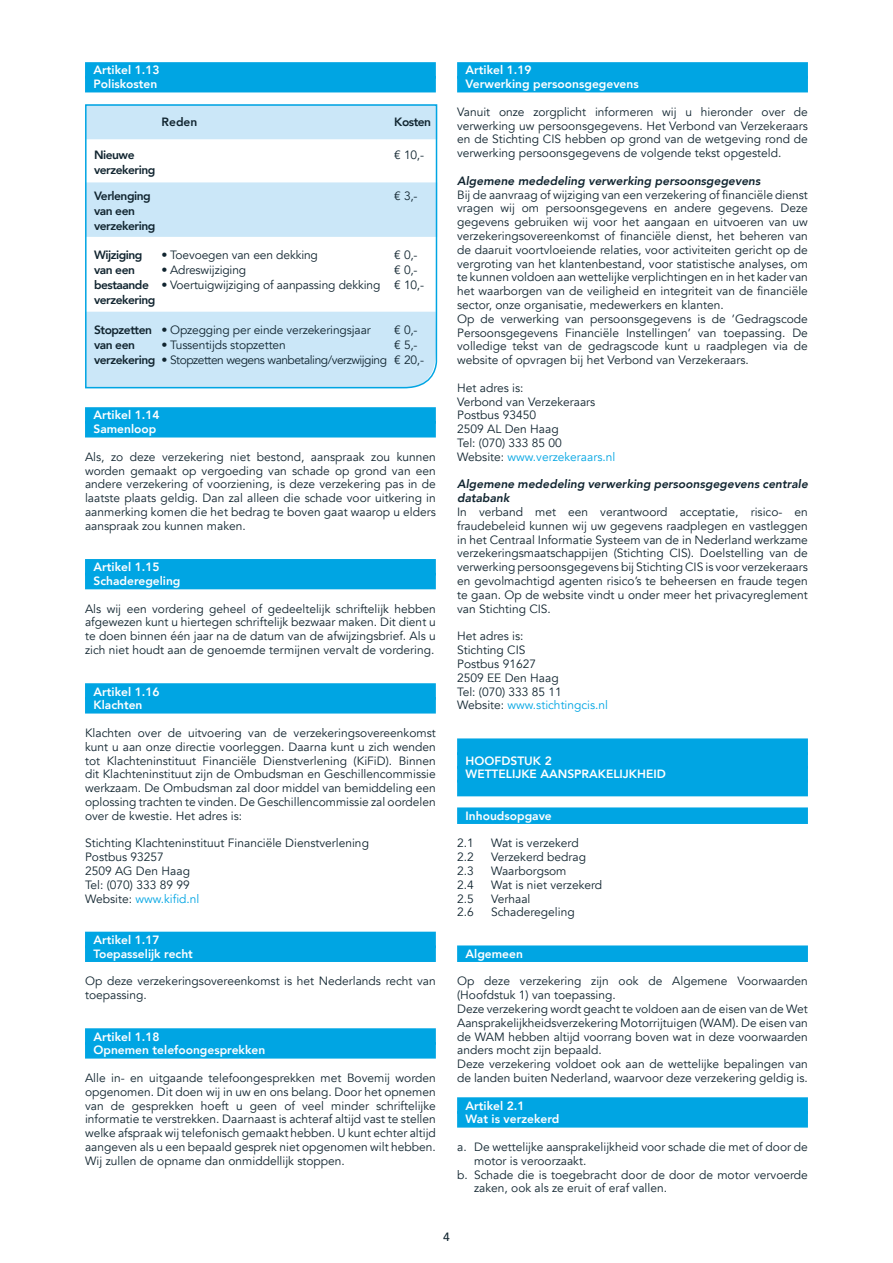
<style>
.page{position:relative;width:893px;height:1263px;background:#fff}
.page>*{position:absolute;margin:0;border:0;box-sizing:border-box;transform-origin:0 0}
.t1{font:12px/13.8px "Avenir";color:#112530}
.t2{font:800 12px/13.8px "Avenir";color:#fff}
.t3{font:800 12px/15px "Avenir";letter-spacing:-.04em;color:#112530}
.t4{font:italic 800 12px/13.8px "Avenir LT";color:#112530}
.t5{font:12px "Avenir";letter-spacing:-.04em;color:#112530}
.t6{font:500 12px "Avenir";color:#112530}
.s1{font-family:"Helvetica Neue LT Std";font-weight:700}
.s2{color:#00a5e3}
</style>
<div class="page">
<div style="left:85px;top:62px;width:351px;height:17px;background:#00a5e3"></div>
<div style="left:85px;top:76px;width:351px;height:16px;background:#00a5e3"></div>
<div style="left:85px;top:407px;width:351px;height:17px;background:#00a5e3"></div>
<div style="left:85px;top:421px;width:351px;height:16px;background:#00a5e3"></div>
<div style="left:85px;top:559px;width:351px;height:16px;background:#00a5e3"></div>
<div style="left:85px;top:573px;width:351px;height:16px;background:#00a5e3"></div>
<div style="left:85px;top:683px;width:351px;height:17px;background:#00a5e3"></div>
<div style="left:85px;top:697px;width:351px;height:16px;background:#00a5e3"></div>
<div style="left:85px;top:932px;width:351px;height:16px;background:#00a5e3"></div>
<div style="left:85px;top:945px;width:351px;height:17px;background:#00a5e3"></div>
<div style="left:85px;top:1028px;width:351px;height:17px;background:#00a5e3"></div>
<div style="left:85px;top:1042px;width:351px;height:16px;background:#00a5e3"></div>
<div style="left:457px;top:62px;width:351px;height:17px;background:#00a5e3"></div>
<div style="left:457px;top:76px;width:351px;height:16px;background:#00a5e3"></div>
<div style="left:457px;top:738px;width:351px;height:17px;background:#00a5e3"></div>
<div style="left:457px;top:752px;width:351px;height:17px;background:#00a5e3"></div>
<div style="left:457px;top:766px;width:351px;height:16px;background:#00a5e3"></div>
<div style="left:457px;top:780px;width:351px;height:16px;background:#00a5e3"></div>
<div style="left:457px;top:807px;width:351px;height:17px;background:#00a5e3"></div>
<div style="left:457px;top:945px;width:351px;height:17px;background:#00a5e3"></div>
<div style="left:457px;top:1097px;width:351px;height:17px;background:#00a5e3"></div>
<div style="left:457px;top:1111px;width:351px;height:16px;background:#00a5e3"></div>
<svg style="left:85px;top:104px;width:353px;height:285px"></svg>
<p class="t2" style="left:94px;top:63px;width:68px">Artikel 1.13<br>Poliskosten</p>
<p class="t3" style="left:162px;top:115px;width:37px">Reden</p>
<p class="t3" style="left:394px;top:115px;width:38px">Kosten</p>
<p class="t3" style="left:94px;top:148px;width:63px">Nieuwe verzekering</p>
<p class="t1" style="left:394px;top:148px;width:31px">€ 10,-</p>
<p class="t3" style="left:94px;top:189px;width:63px">Verlenging van een verzekering</p>
<p class="t1" style="left:394px;top:190px;width:25px">€ 3,-</p>
<p class="t3" style="left:94px;top:247px;width:63px">Wijziging van een bestaande verzekering</p>
<p class="t1" style="left:162px;top:248px;width:158px"><span class="s1">•</span> Toevoegen van een dekking</p>
<p class="t1" style="left:394px;top:247px;width:31px;line-height:15px">€ 0,- € 0,- € 10,-</p>
<p class="t1" style="left:162px;top:263px;width:86px"><span class="s1">•</span> Adreswijziging</p>
<p class="t1" style="left:162px;top:278px;width:220px"><span class="s1">•</span> Voertuigwijziging of aanpassing dekking</p>
<p class="t3" style="left:94px;top:323px;width:63px">Stopzetten van een verzekering</p>
<p class="t1" style="left:162px;top:324px;width:211px"><span class="s1">•</span> Opzegging per einde verzekeringsjaar</p>
<p class="t1" style="left:162px;top:339px;width:126px"><span class="s1">•</span> Tussentijds stopzetten</p>
<p class="t5" style="left:162px;top:353px;width:227px"><span class="s1">•</span> Stopzetten wegens wanbetaling/verzwijging</p>
<p class="t1" style="left:394px;top:323px;width:31px;line-height:15px">€ 0,- € 5,- € 20,-</p>
<p class="t2" style="left:94px;top:408px;width:68px">Artikel 1.14<br>Samenloop</p>
<p class="t1" style="left:85px;top:450px;width:352px;text-align:justify">Als, zo deze verzekering niet bestond, aanspraak zou kunnen worden gemaakt op vergoeding van schade op grond van een andere verzekering of voorziening, is deze verzekering pas in de laatste plaats geldig. Dan zal alleen die schade voor uitkering in aanmerking komen die het bedrag te boven gaat waarop u elders aanspraak zou kunnen maken.</p>
<p class="t2" style="left:94px;top:560px;width:88px">Artikel 1.15<br>Schaderegeling</p>
<p class="t1" style="left:85px;top:602px;width:352px;text-align:justify">Als wij een vordering geheel of gedeeltelijk schriftelijk hebben afgewezen kunt u hiertegen schriftelijk bezwaar maken. Dit dient u te doen binnen één jaar na de datum van de afwijzingsbrief. Als u zich niet houdt aan de genoemde termijnen vervalt de vordering.</p>
<p class="t2" style="left:94px;top:684px;width:68px">Artikel 1.16<br>Klachten</p>
<p class="t1" style="left:85px;top:726px;width:352px;text-align:justify">Klachten over de uitvoering van de verzekeringsovereenkomst kunt u aan onze directie voorleggen. Daarna kunt u zich wenden tot Klachteninstituut Financiële Dienstverlening (KiFiD). Binnen dit Klachteninstituut zijn de Ombudsman en Geschillencommissie werkzaam. De Ombudsman zal door middel van bemiddeling een oplossing trachten te vinden. De Geschillencommissie zal oordelen over de kwestie. Het adres is:</p>
<p class="t1" style="left:85px;top:836px;width:285px">Stichting Klachteninstituut Financiële Dienstverlening<br>Postbus 93257<br>2509 AG Den Haag<br>Tel: (070) 333 89 99<br>Website: <span class="s2">www.kifid.nl</span></p>
<p class="t2" style="left:94px;top:933px;width:101px">Artikel 1.17<br>Toepasselijk recht</p>
<p class="t1" style="left:85px;top:974px;width:352px">Op deze verzekeringsovereenkomst is het Nederlands recht van toepassing.</p>
<p class="t2" style="left:94px;top:1029px;width:173px">Artikel 1.18<br>Opnemen telefoongesprekken</p>
<p class="t1" style="left:85px;top:1071px;width:352px;text-align:justify">Alle in- en uitgaande telefoongesprekken met Bovemij worden opgenomen. Dit doen wij in uw en ons belang. Door het opnemen van de gesprekken hoeft u geen of veel minder schriftelijke informatie te verstrekken. Daarnaast is achteraf altijd vast te stellen welke afspraak wij telefonisch gemaakt hebben. U kunt echter altijd aangeven als u een bepaald gesprek niet opgenomen wilt hebben.<br>Wij zullen de opname dan onmiddellijk stoppen.</p>
<p class="t2" style="left:466px;top:63px;width:175px">Artikel 1.19<br>Verwerking persoonsgegevens</p>
<p class="t1" style="left:457px;top:105px;width:352px;text-align:justify">Vanuit onze zorgplicht informeren wij u hieronder over de verwerking uw persoonsgegevens. Het Verbond van Verzekeraars en de Stichting CIS hebben op grond van de wetgeving rond de verwerking persoonsgegevens de volgende tekst opgesteld.</p>
<p class="t4" style="left:457px;top:174px;width:305px">Algemene mededeling verwerking persoonsgegevens</p>
<p class="t1" style="left:457px;top:188px;width:352px">Bij de aanvraag of wijziging van een verzekering of financiële dienst vragen wij om persoonsgegevens en andere gegevens. Deze gegevens gebruiken wij voor het aangaan en uitvoeren van uw verzekeringsovereenkomst of financiële dienst, het beheren van de daaruit voortvloeiende relaties, voor activiteiten gericht op de vergroting van het klantenbestand, voor statistische analyses, om te kunnen voldoen aan wettelijke verplichtingen en in het kader van het waarborgen van de veiligheid en integriteit van de financiële sector, onze organisatie, medewerkers en klanten.<br>Op de verwerking van persoonsgegevens is de ’Gedragscode Persoonsgegevens Financiële Instellingen’ van toepassing. De volledige tekst van de gedragscode kunt u raadplegen via de website of opvragen bij het Verbond van Verzekeraars.</p>
<p class="t1" style="left:457px;top:381px;width:160px">Het adres is:<br>Verbond van Verzekeraars<br>Postbus 93450<br>2509 AL Den Haag<br>Tel: (070) 333 85 00<br>Website: <span class="s2">www.verzekeraars.nl</span></p>
<p class="t4" style="left:457px;top:477px;width:352px">Algemene mededeling verwerking persoonsgegevens centrale databank</p>
<p class="t1" style="left:457px;top:505px;width:352px;text-align:justify">In verband met een verantwoord acceptatie, risico- en fraudebeleid kunnen wij uw gegevens raadplegen en vastleggen in het Centraal Informatie Systeem van de in Nederland werkzame verzekeringsmaatschappijen (Stichting CIS). Doelstelling van de verwerking persoonsgegevens bij Stichting CIS is voor verzekeraars en gevolmachtigd agenten risico’s te beheersen en fraude tegen te gaan. Op de website vindt u onder meer het privacyreglement van Stichting CIS.</p>
<p class="t1" style="left:457px;top:629px;width:153px">Het adres is:<br>Stichting CIS<br>Postbus 91627<br>2509 EE Den Haag<br>Tel: (070) 333 85 11<br>Website: <span class="s2">www.stichtingcis.nl</span></p>
<p class="t2" style="left:466px;top:753px;width:202px">HOOFDSTUK 2<br>WETTELIJKE AANSPRAKELIJKHEID</p>
<p class="t2" style="left:466px;top:809px;width:88px">Inhoudsopgave</p>
<p class="t1" style="left:457px;top:836px;width:18px">2.1</p>
<p class="t1" style="left:491px;top:836px;width:89px">Wat is verzekerd</p>
<p class="t1" style="left:457px;top:850px;width:18px">2.2</p>
<p class="t1" style="left:491px;top:850px;width:96px">Verzekerd bedrag</p>
<p class="t1" style="left:457px;top:864px;width:18px">2.3</p>
<p class="t1" style="left:491px;top:864px;width:77px">Waarborgsom</p>
<p class="t1" style="left:457px;top:878px;width:18px">2.4</p>
<p class="t1" style="left:491px;top:878px;width:113px">Wat is niet verzekerd</p>
<p class="t1" style="left:457px;top:892px;width:18px">2.5</p>
<p class="t1" style="left:491px;top:892px;width:41px">Verhaal</p>
<p class="t1" style="left:457px;top:905px;width:18px">2.6</p>
<p class="t1" style="left:491px;top:905px;width:85px">Schaderegeling</p>
<p class="t2" style="left:466px;top:947px;width:59px">Algemeen</p>
<p class="t1" style="left:457px;top:974px;width:352px">Op deze verzekering zijn ook de Algemene Voorwaarden (Hoofdstuk 1) van toepassing.<br>Deze verzekering wordt geacht te voldoen aan de eisen van de Wet Aansprakelijkheidsverzekering Motorrijtuigen (WAM). De eisen van de WAM hebben altijd voorrang boven wat in deze voorwaarden anders mocht zijn bepaald.<br>Deze verzekering voldoet ook aan de wettelijke bepalingen van de landen buiten Nederland, waarvoor deze verzekering geldig is.</p>
<p class="t2" style="left:466px;top:1098px;width:95px">Artikel 2.1<br>Wat is verzekerd</p>
<p class="t1" style="left:457px;top:1140px;width:352px">a. De wettelijke aansprakelijkheid voor schade die met of door de</p>
<p class="t1" style="left:474px;top:1154px;width:114px">motor is veroorzaakt.</p>
<p class="t1" style="left:457px;top:1168px;width:352px">b. Schade die is toegebracht door de door de motor vervoerde</p>
<p class="t1" style="left:474px;top:1181px;width:194px">zaken, ook als ze eruit of eraf vallen.</p>
<p class="t6" style="left:443px;top:1226px;width:8px">4</p>
</div>
